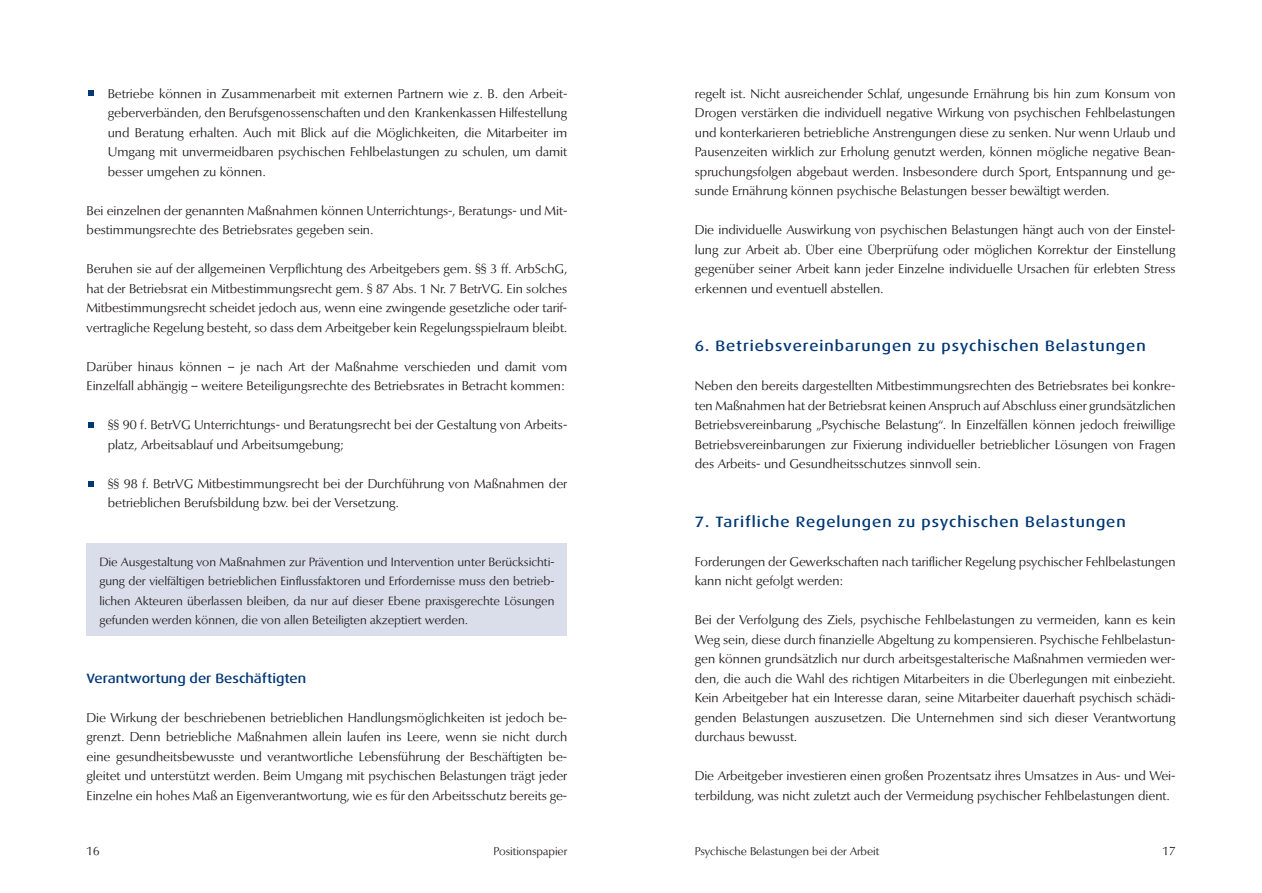
<style>
.page{position:relative;width:1262px;height:893px;background:#fff}
.page>*{position:absolute;margin:0;border:0;box-sizing:border-box;transform-origin:0 0}
.t1{font:500 15px "Dax Wide";letter-spacing:.06em;color:#013775}
.t2{font:500 13.5px "Dax Wide";color:#013775}
.t3{font:12.75px/19.5px "Optima BQ";color:#231f20;text-align:justify}
.t4{font:12px/19.5px "Optima BQ";color:#231f20;text-align:justify}
.t5{font:11.25px "Optima BQ";color:#231f20}
</style>
<div class="page">
<div style="left:87px;top:543px;width:480px;height:93px;background:#dadeeb"></div>
<svg style="left:88px;top:481px;width:6px;height:5px"></svg>
<svg style="left:88px;top:422px;width:6px;height:6px"></svg>
<svg style="left:88px;top:91px;width:6px;height:5px"></svg>
<p class="t3" style="left:108px;top:85px;width:461px">Betriebe können in Zusammenarbeit mit externen Partnern wie z. B. den Arbeit&shy;geberverbänden, den Berufsgenossenschaften und den Krankenkassen Hilfestellung und Beratung erhalten. Auch mit Blick auf die Möglichkeiten, die Mitarbeiter im Umgang mit unvermeidbaren psychischen Fehlbelastungen zu schulen, um damit besser umgehen zu können.</p>
<p class="t3" style="left:87px;top:202px;width:482px">Bei einzelnen der genannten Maßnahmen können Unterrichtungs-, Beratungs- und Mit&shy;bestimmungsrechte des Betriebsrates gegeben sein.</p>
<p class="t3" style="left:87px;top:260px;width:482px">Beruhen sie auf der allgemeinen Verpflichtung des Arbeitgebers gem. §§ 3 ff. ArbSchG, hat der Betriebsrat ein Mitbestimmungsrecht gem. § 87 Abs. 1 Nr. 7 BetrVG. Ein solches Mitbestimmungsrecht scheidet jedoch aus, wenn eine zwingende gesetzliche oder tarif&shy;vertragliche Regelung besteht, so dass dem Arbeitgeber kein Regelungsspielraum bleibt.</p>
<p class="t3" style="left:87px;top:358px;width:482px">Darüber hinaus können – je nach Art der Maßnahme verschieden und damit vom<br>Einzelfall abhängig – weitere Beteiligungsrechte des Betriebsrates in Betracht kommen:</p>
<p class="t3" style="left:108px;top:416px;width:461px">§§ 90 f. BetrVG Unterrichtungs- und Beratungsrecht bei der Gestaltung von Arbeits&shy;platz, Arbeitsablauf und Arbeitsumgebung;</p>
<p class="t3" style="left:108px;top:475px;width:461px">§§ 98 f. BetrVG Mitbestimmungsrecht bei der Durchführung von Maßnahmen der betrieblichen Berufsbildung bzw. bei der Versetzung.</p>
<p class="t4" style="left:99px;top:553px;width:456px">Die Ausgestaltung von Maßnahmen zur Prävention und Intervention unter Berücksichti&shy;gung der vielfältigen betrieblichen Einflussfaktoren und Erfordernisse muss den betrieb&shy;lichen Akteuren überlassen bleiben, da nur auf dieser Ebene praxisgerechte Lösungen gefunden werden können, die von allen Beteiligten akzeptiert werden.</p>
<p class="t2" style="left:87px;top:672px;width:221px">Verantwortung der Beschäftigten</p>
<p class="t3" style="left:87px;top:709px;width:482px">Die Wirkung der beschriebenen betrieblichen Handlungsmöglichkeiten ist jedoch be&shy;grenzt. Denn betriebliche Maßnahmen allein laufen ins Leere, wenn sie nicht durch eine gesundheitsbewusste und verantwortliche Lebensführung der Beschäftigten be&shy;gleitet und unterstützt werden. Beim Umgang mit psychischen Belastungen trägt jeder Einzelne ein hohes Maß an Eigenverantwortung, wie es für den Arbeitsschutz bereits ge-</p>
<p class="t4" style="left:87px;top:842px;width:15px">16</p>
<p class="t5" style="left:493px;top:846px;width:75px">Positionspapier</p>
<p class="t3" style="left:695px;top:85px;width:482px">regelt ist. Nicht ausreichender Schlaf, ungesunde Ernährung bis hin zum Konsum von Drogen verstärken die individuell negative Wirkung von psychischen Fehlbelastungen und konterkarieren betriebliche Anstrengungen diese zu senken. Nur wenn Urlaub und Pausenzeiten wirklich zur Erholung genutzt werden, können mögliche negative Bean&shy;spruchungsfolgen abgebaut werden. Insbesondere durch Sport, Entspannung und ge&shy;sunde Ernährung können psychische Belastungen besser bewältigt werden.</p>
<p class="t3" style="left:695px;top:221px;width:482px">Die individuelle Auswirkung von psychischen Belastungen hängt auch von der Einstel&shy;lung zur Arbeit ab. Über eine Überprüfung oder möglichen Korrektur der Einstellung gegenüber seiner Arbeit kann jeder Einzelne individuelle Ursachen für erlebten Stress erkennen und eventuell abstellen.</p>
<p class="t1" style="left:695px;top:339px;width:452px">6. Betriebsvereinbarungen zu psychischen Belastungen</p>
<p class="t3" style="left:695px;top:377px;width:482px">Neben den bereits dargestellten Mitbestimmungsrechten des Betriebsrates bei konkre&shy;ten Maßnahmen hat der Betriebsrat keinen Anspruch auf Abschluss einer grundsätzlichen Betriebsvereinbarung „Psychische Belastung“. In Einzelfällen können jedoch freiwillige Betriebsvereinbarungen zur Fixierung individueller betrieblicher Lösungen von Fragen des Arbeits- und Gesundheitsschutzes sinnvoll sein.</p>
<p class="t1" style="left:695px;top:515px;width:432px">7. Tarifliche Regelungen zu psychischen Belastungen</p>
<p class="t3" style="left:695px;top:553px;width:482px">Forderungen der Gewerkschaften nach tariflicher Regelung psychischer Fehlbelastungen kann nicht gefolgt werden:</p>
<p class="t3" style="left:695px;top:611px;width:482px">Bei der Verfolgung des Ziels, psychische Fehlbelastungen zu vermeiden, kann es kein Weg sein, diese durch finanzielle Abgeltung zu kompensieren. Psychische Fehlbelastun&shy;gen können grundsätzlich nur durch arbeitsgestalterische Maßnahmen vermieden wer&shy;den, die auch die Wahl des richtigen Mitarbeiters in die Überlegungen mit einbezieht.<br>Kein Arbeitgeber hat ein Interesse daran, seine Mitarbeiter dauerhaft psychisch schädi&shy;genden Belastungen auszusetzen. Die Unternehmen sind sich dieser Verantwortung durchaus bewusst.</p>
<p class="t3" style="left:695px;top:767px;width:482px">Die Arbeitgeber investieren einen großen Prozentsatz ihres Umsatzes in Aus- und Wei&shy;terbildung, was nicht zuletzt auch der Vermeidung psychischer Fehlbelastungen dient.</p>
<p class="t5" style="left:695px;top:846px;width:186px">Psychische Belastungen bei der Arbeit</p>
<p class="t4" style="left:1162px;top:842px;width:15px">17</p>
</div>
